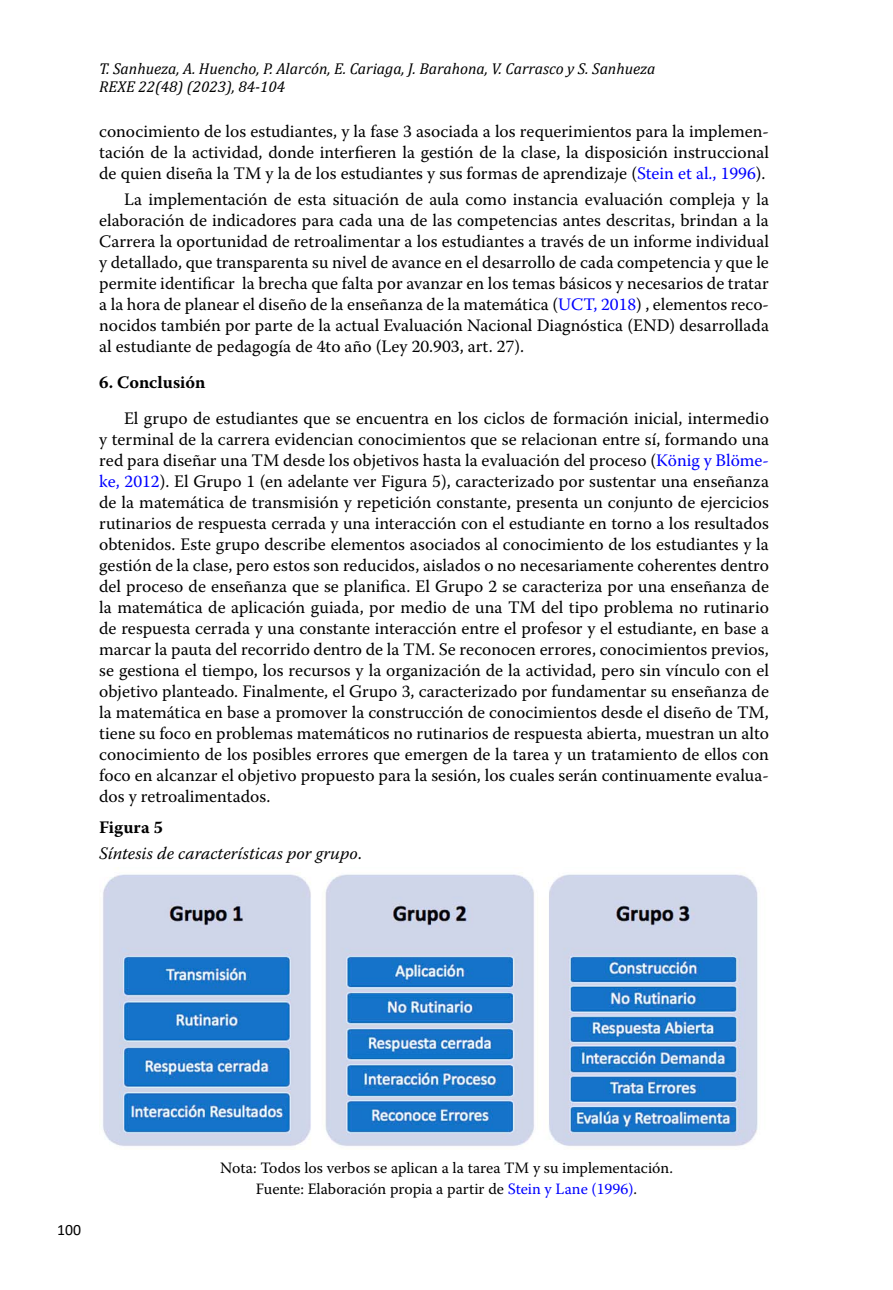
<style>
.page{position:relative;width:893px;height:1290px;background:#fff}
.page>*{position:absolute;margin:0;border:0;box-sizing:border-box;transform-origin:0 0}
.t1{font:17.5px/21px "Warnock Pro";color:#000;text-align:justify}
.t2{font:italic 17.5px/25.9px "Warnock Pro";color:#000}
.t3{font:700 17.5px "Warnock Pro";color:#000}
.t4{font:15.75px/21px "Warnock Pro";color:#000;text-align:center}
.t5{font:italic 15.75px/18.2px "Cambria";color:#000}
.t6{font:15.75px "Calibri";color:#000}
.s1{color:#00f}
.s2{font-weight:700;font-style:normal}
.s3{font-style:normal}
</style>
<div class="page">
<img style="left:103px;top:874px;width:655px;height:272px">
<p class="t5" style="left:99px;top:59px;width:558px">T. Sanhueza, A. Huencho, P. Alarcón, E. Cariaga, J. Barahona, V. Carrasco y S. Sanhueza<br>REXE 22(48) (2023), 84-104</p>
<p class="t1" style="left:99px;top:120px;width:671px">conocimiento de los estudiantes, y la fase 3 asociada a los requerimientos para la implemen&shy;tación de la actividad, donde interfieren la gestión de la clase, la disposición instruccional de quien diseña la TM y la de los estudiantes y sus formas de aprendizaje (<span class="s1">Stein et al., 1996</span>).</p>
<p class="t1" style="left:99px;top:188px;width:671px;text-indent:25px">La implementación de esta situación de aula como instancia evaluación compleja y la elaboración de indicadores para cada una de las competencias antes descritas, brindan a la Carrera la oportunidad de retroalimentar a los estudiantes a través de un informe individual y detallado, que transparenta su nivel de avance en el desarrollo de cada competencia y que le permite identificar la brecha que falta por avanzar en los temas básicos y necesarios de tratar a la hora de planear el diseño de la enseñanza de la matemática (<span class="s1">UCT, 2018</span>) , elementos reco&shy;nocidos también por parte de la actual Evaluación Nacional Diagnóstica (END) desarrollada al estudiante de pedagogía de 4to año (Ley 20.903, art. 27).</p>
<p class="t3" style="left:99px;top:371px;width:108px">6. Conclusión</p>
<p class="t1" style="left:99px;top:407px;width:671px;text-indent:25px">El grupo de estudiantes que se encuentra en los ciclos de formación inicial, intermedio y terminal de la carrera evidencian conocimientos que se relacionan entre sí, formando una red para diseñar una TM desde los objetivos hasta la evaluación del proceso (<span class="s1">König y Blöme&shy;ke, 2012</span>). El Grupo 1 (en adelante ver Figura 5), caracterizado por sustentar una enseñanza de la matemática de transmisión y repetición constante, presenta un conjunto de ejercicios rutinarios de respuesta cerrada y una interacción con el estudiante en torno a los resultados obtenidos. Este grupo describe elementos asociados al conocimiento de los estudiantes y la gestión de la clase, pero estos son reducidos, aislados o no necesariamente coherentes dentro del proceso de enseñanza que se planifica. El Grupo 2 se caracteriza por una enseñanza de la matemática de aplicación guiada, por medio de una TM del tipo problema no rutinario de respuesta cerrada y una constante interacción entre el profesor y el estudiante, en base a marcar la pauta del recorrido dentro de la TM. Se reconocen errores, conocimientos previos, se gestiona el tiempo, los recursos y la organización de la actividad, pero sin vínculo con el objetivo planteado. Finalmente, el Grupo 3, caracterizado por fundamentar su enseñanza de la matemática en base a promover la construcción de conocimientos desde el diseño de TM, tiene su foco en problemas matemáticos no rutinarios de respuesta abierta, muestran un alto conocimiento de los posibles errores que emergen de la tarea y un tratamiento de ellos con foco en alcanzar el objetivo propuesto para la sesión, los cuales serán continuamente evalua&shy;dos y retroalimentados.</p>
<p class="t2" style="left:99px;top:814px;width:264px"><span class="s2">Figura 5<br></span>Síntesis de características por grupo<span class="s3">.</span></p>
<p class="t6" style="left:57px;top:1218px;width:25px">100</p>
<p class="t4" style="left:220px;top:1157px;width:454px">Nota: Todos los verbos se aplican a la tarea TM y su implementación.<br>Fuente: Elaboración propia a partir de <span class="s1">Stein y Lane (1996)</span>.</p>
</div>
